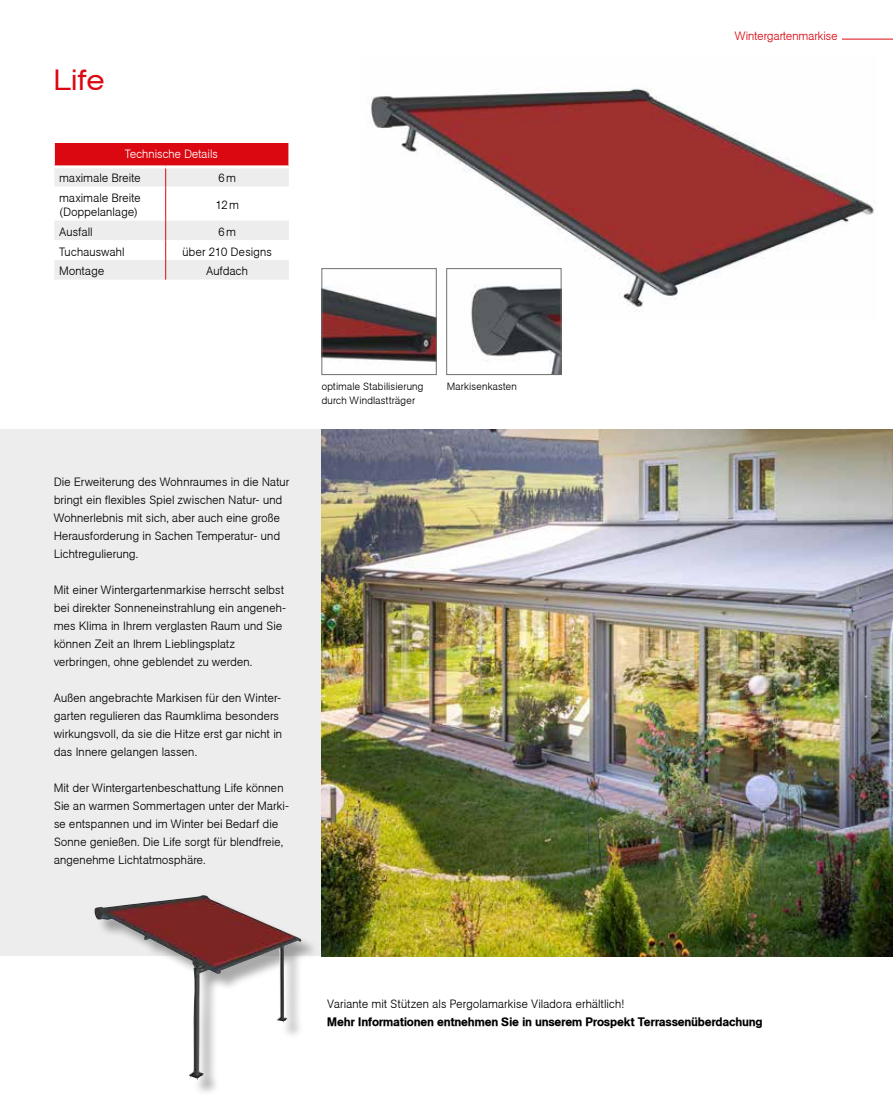
<style>
.page{position:relative;width:893px;height:1106px;background:#fff}
.page>*{position:absolute;margin:0;border:0;box-sizing:border-box;transform-origin:0 0}
.t1{font:28.5px "Agba Extended Normal";color:#db0812}
.t2{font:700 12px/18px "Agba Small";letter-spacing:.01em;color:#000}
.t3{font:12px "Agba Medium Normal";letter-spacing:.01em;color:#000}
.t4{font:700 12px "Agba Small";color:#db0812}
.t5{font:700 12px "Agba Small";color:#fff}
.t6{font:700 10.5px/14.2px "Agba Small";letter-spacing:.015em;color:#000}
</style>
<div class="page">
<div style="left:0;top:429px;width:893px;height:527px;background:#ededed"></div>
<img style="left:322px;top:429px;width:571px;height:527px">
<svg style="left:54px;top:143px;width:235px;height:136px"></svg>
<img style="left:367px;top:88px;width:508px;height:233px">
<img style="left:324px;top:270px;width:110px;height:92px">
<div style="left:322px;top:268px;width:114px;height:107px;border:1px solid #706f6f"></div>
<img style="left:448px;top:270px;width:111px;height:103px">
<div style="left:446px;top:268px;width:115px;height:107px;border:1px solid #706f6f"></div>
<div style="left:97px;top:897px;width:222px;height:200px;background:#000;opacity:.34"></div>
<img style="left:94px;top:895px;width:210px;height:185px">
<hr style="left:842px;top:39px;width:51px;height:1px;background:#db0812">
<h1 class="t1" style="left:54px;top:69px;width:52px">Life</h1>
<p class="t5" style="left:125px;top:148px;width:94px">Technische Details</p>
<p class="t2" style="left:59px;top:169px;width:83px">maximale Breite</p>
<p class="t2" style="left:218px;top:169px;width:19px">6 m</p>
<p class="t2" style="left:59px;top:190px;width:83px;line-height:14.4px">maximale Breite (Doppelanlage)</p>
<p class="t2" style="left:216px;top:196px;width:25px">12 m</p>
<p class="t2" style="left:59px;top:223px;width:35px">Ausfall</p>
<p class="t2" style="left:218px;top:223px;width:19px">6 m</p>
<p class="t2" style="left:59px;top:242px;width:67px">Tuchauswahl</p>
<p class="t2" style="left:183px;top:242px;width:91px">über 210 Designs</p>
<p class="t2" style="left:59px;top:262px;width:46px">Montage</p>
<p class="t2" style="left:207px;top:262px;width:43px">Aufdach</p>
<p class="t2" style="left:54px;top:473px;width:237px">Die Erweiterung des Wohnraumes in die Natur bringt ein flexibles Spiel zwischen Natur- und Wohnerlebnis mit sich, aber auch eine große Herausforderung in Sachen Temperatur- und Lichtregulierung.</p>
<p class="t2" style="left:54px;top:581px;width:234px">Mit einer Wintergartenmarkise herrscht selbst bei direkter Sonneneinstrahlung ein angeneh&shy;mes Klima in Ihrem verglasten Raum und Sie können Zeit an Ihrem Lieblingsplatz verbringen, ohne geblendet zu werden.</p>
<p class="t2" style="left:54px;top:689px;width:230px">Außen angebrachte Markisen für den Winter&shy;garten regulieren das Raumklima besonders wirkungsvoll, da sie die Hitze erst gar nicht in das Innere gelangen lassen.</p>
<p class="t2" style="left:54px;top:779px;width:237px">Mit der Wintergartenbeschattung Life können Sie an warmen Sommertagen unter der Marki&shy;se entspannen und im Winter bei Bedarf die Sonne genießen. Die Life sorgt für blendfreie, angenehme Lichtatmosphäre.</p>
<p class="t6" style="left:322px;top:379px;width:104px">optimale Stabilisierung durch Windlastträger</p>
<p class="t6" style="left:447px;top:379px;width:72px">Markisenkasten</p>
<p class="t4" style="left:735px;top:29px;width:104px">Wintergartenmarkise</p>
<p class="t2" style="left:328px;top:995px;width:298px">Variante mit Stützen als Pergolamarkise Viladora erhältlich!</p>
<p class="t3" style="left:328px;top:1017px;width:436px">Mehr Informationen entnehmen Sie in unserem Prospekt Terrassenüberdachung</p>
</div>
